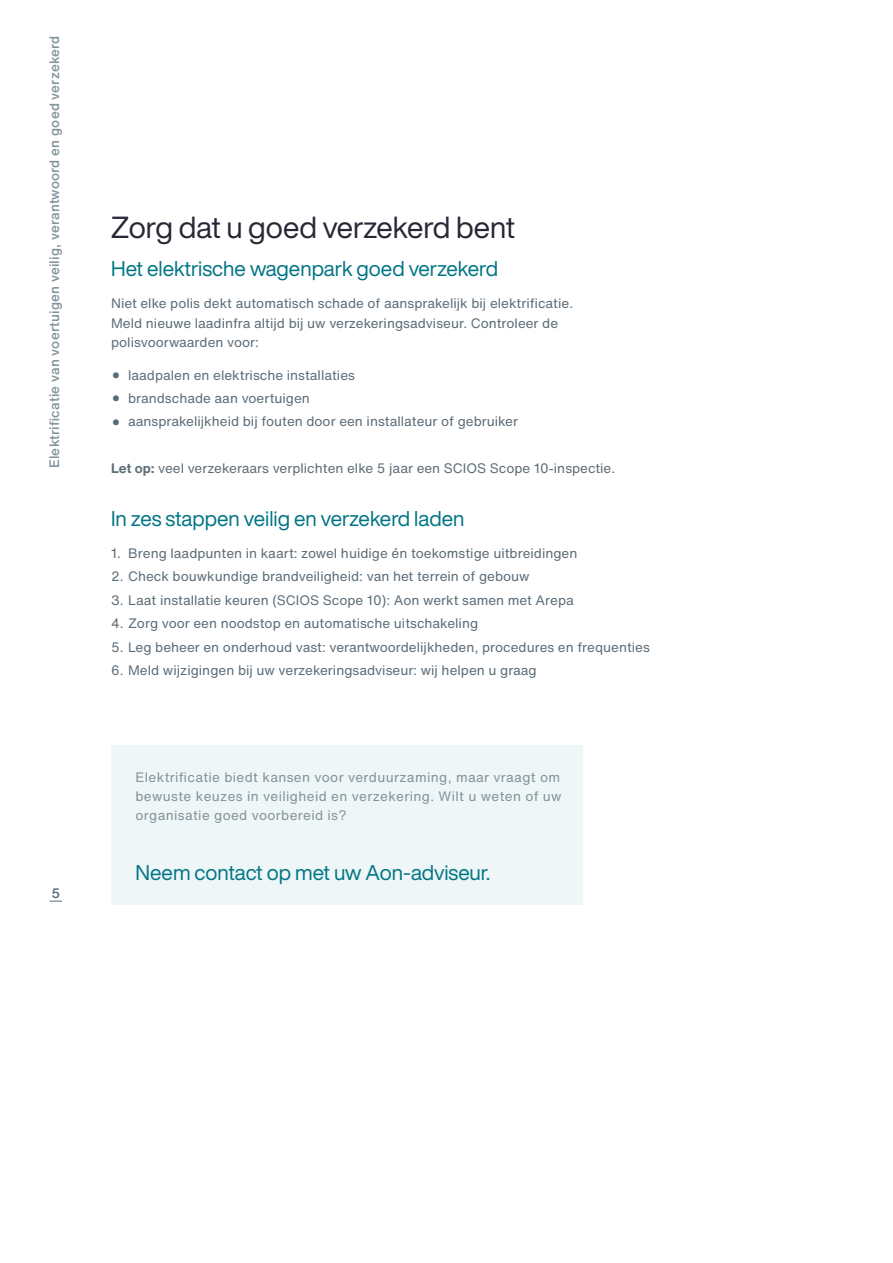
<style>
.page{position:relative;width:893px;height:1263px;background:#fff}
.page>*{position:absolute;margin:0;border:0;box-sizing:border-box;transform-origin:0 0}
.t1{font:30px "Helvetica Now Display";color:#262836}
.t2{font:21px "Helvetica Now Display";color:#007585}
.t3{font:13.5px/19.5px "Helvetica Now Text";color:#5d6d78}
.t4{font:13.5px/18.9px "Helvetica Now Text";letter-spacing:.025em;color:#82939a;text-align:justify}
.t5{font:500 13.5px "Helvetica Now Text";letter-spacing:.01em;color:#82939a}
.t6{font:500 13.5px "Helvetica Now Text";color:#5d6d78}
.s1{font-family:"Helvetica Neue";font-size:27px}
.s2{font-weight:700}
</style>
<div class="page">
<svg style="left:50px;top:901px;width:12px;height:1px"></svg>
<div style="left:112px;top:745px;width:471px;height:160px;background:#eef6f7"></div>
<p class="t5" style="left:44px;top:468px;width:434px;rotate:-90deg">Elektrificatie van voertuigen veilig, verantwoord en goed verzekerd</p>
<p class="t6" style="left:51px;top:883px;width:10px">5</p>
<h1 class="t1" style="left:111px;top:207px;width:405px">Zorg dat u goed verzekerd bent</h1>
<h2 class="t2" style="left:111px;top:254px;width:388px">Het elektrische wagenpark goed verzekerd</h2>
<p class="t3" style="left:111px;top:293px;width:463px">Niet elke polis dekt automatisch schade of aansprakelijk bij elektrificatie.<br>Meld nieuwe laadinfra altijd bij uw verzekeringsadviseur. Controleer de polisvoorwaarden voor:</p>
<p class="t3" style="left:111px;top:365px;width:245px"><span class="s1">•</span> laadpalen en elektrische installaties</p>
<p class="t3" style="left:111px;top:388px;width:200px"><span class="s1">•</span> brandschade aan voertuigen</p>
<p class="t3" style="left:111px;top:411px;width:408px"><span class="s1">•</span> aansprakelijkheid bij fouten door een installateur of gebruiker</p>
<p class="t3" style="left:111px;top:458px;width:506px"><span class="s2">Let op:</span> veel verzekeraars verplichten elke 5 jaar een SCIOS Scope 10-inspectie.</p>
<h2 class="t2" style="left:111px;top:504px;width:355px">In zes stappen veilig en verzekerd laden</h2>
<p class="t3" style="left:111px;top:543px;width:468px">1. Breng laadpunten in kaart: zowel huidige én toekomstige uitbreidingen</p>
<p class="t3" style="left:111px;top:566px;width:420px">2. Check bouwkundige brandveiligheid: van het terrein of gebouw</p>
<p class="t3" style="left:111px;top:590px;width:464px">3. Laat installatie keuren (SCIOS Scope 10): Aon werkt samen met Arepa</p>
<p class="t3" style="left:111px;top:613px;width:369px">4. Zorg voor een noodstop en automatische uitschakeling</p>
<p class="t3" style="left:111px;top:637px;width:540px">5. Leg beheer en onderhoud vast: verantwoordelijkheden, procedures en frequenties</p>
<p class="t3" style="left:111px;top:660px;width:427px">6. Meld wijzigingen bij uw verzekeringsadviseur: wij helpen u graag</p>
<p class="t4" style="left:136px;top:767px;width:428px">Elektrificatie biedt kansen voor verduurzaming, maar vraagt om bewuste keuzes in veiligheid en verzekering. Wilt u weten of uw organisatie goed voorbereid is?</p>
<h2 class="t2" style="left:136px;top:858px;width:356px">Neem contact op met uw Aon-adviseur.</h2>
</div>
